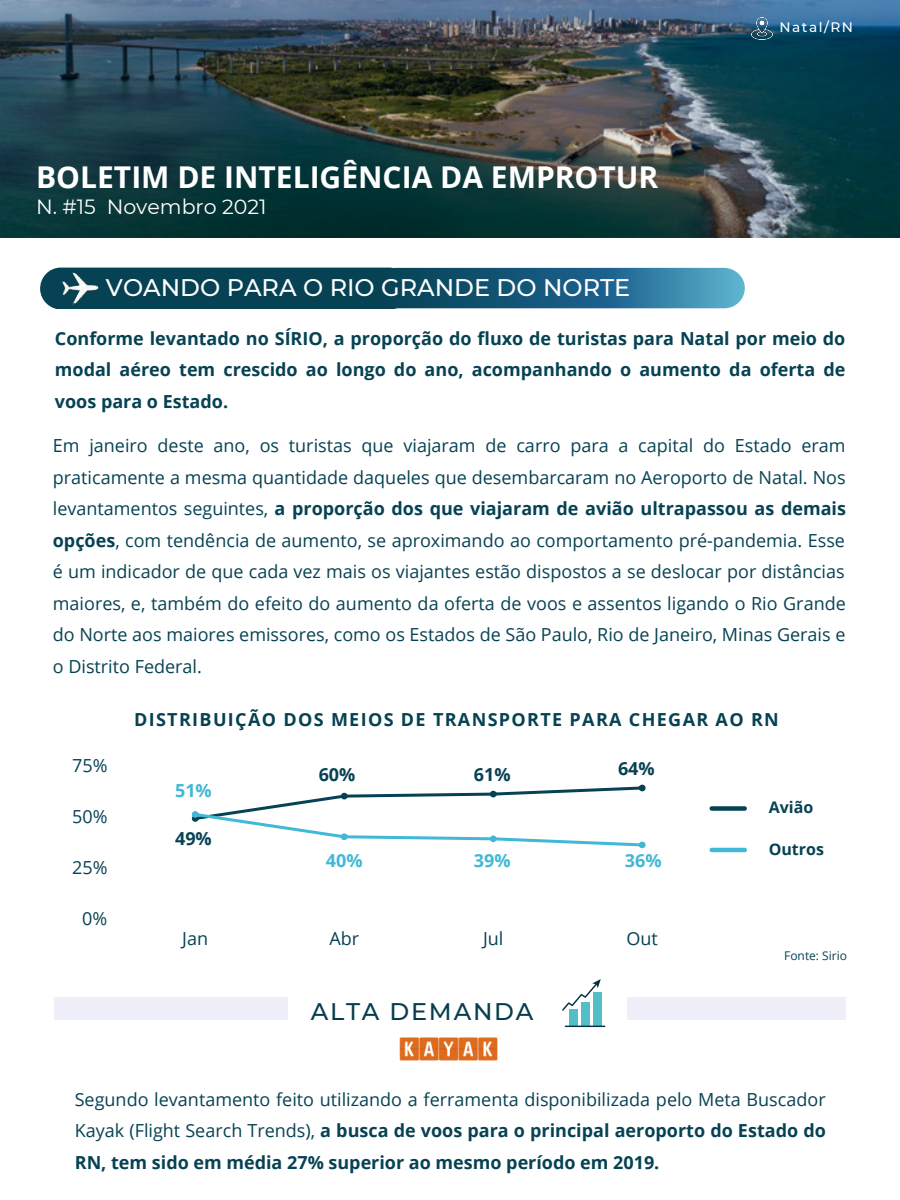
<style>
.page{position:relative;width:900px;height:1200px;background:#fff}
.page>*{position:absolute;margin:0;border:0;box-sizing:border-box;transform-origin:0 0}
.t1{font:700 30px "Open Sans";color:#fff}
.t2{font:500 24px "Montserrat";color:#fff}
.t3{font:500 24px "Montserrat";letter-spacing:.075em;color:#073e4d}
.t4{font:20.6px "Montserrat";color:#fff}
.t5{font:18px/31.6px "Open Sans";color:#064253;text-align:justify}
.t6{font:700 18px/31.6px "Open Sans";color:#064253;text-align:justify}
.t7{font:700 18px "Open Sans";letter-spacing:.075em;color:#064253}
.t8{font:700 18px "Open Sans";color:#41b8d5}
.t9{font:700 16px "Open Sans";color:#064253}
.t10{font:500 13.8px "Montserrat";letter-spacing:.105em;color:#fff}
.t11{font:12px "Open Sans";color:#064253}
.s1{font-weight:700}
</style>
<div class="page">
<img style="left:0;top:0;width:900px;height:237px">
<img style="left:752px;top:17px;width:21px;height:23px">
<svg style="left:40px;top:268px;width:705px;height:40px;background:#185872"></svg>
<img style="left:55px;top:270px;width:45px;height:39px">
<svg style="left:192px;top:785px;width:454px;height:63px"></svg>
<div style="left:712px;top:806px;width:33px;height:5px;background:#064253"></div>
<hr style="left:712px;top:848px;width:33px;height:4px;background:#41b8d5">
<div style="left:54px;top:997px;width:234px;height:23px;background:#eeeff8"></div>
<div style="left:627px;top:997px;width:219px;height:23px;background:#eeeff8"></div>
<img style="left:399px;top:1037px;width:99px;height:24px">
<div style="left:569px;top:1010px;width:8px;height:16px;background:#54bec7"></div>
<div style="left:581px;top:1002px;width:8px;height:24px;background:#54bec7"></div>
<div style="left:593px;top:992px;width:8px;height:34px;background:#54bec7"></div>
<hr style="left:565px;top:1026px;width:40px;height:1px;background:#002f42">
<svg style="left:562px;top:979px;width:39px;height:32px"></svg>
<p class="t1" style="left:36px;top:156px;width:624px">BOLETIM DE INTELIGÊNCIA DA EMPROTUR</p>
<p class="t4" style="left:36px;top:194px;width:232px">N. #15 Novembro 2021</p>
<p class="t10" style="left:780px;top:19px;width:75px">Natal/RN</p>
<p class="t2" style="left:106px;top:272px;width:526px">VOANDO PARA O RIO GRANDE DO NORTE</p>
<p class="t6" style="left:55px;top:322px;width:792px">Conforme levantado no SÍRIO, a proporção do fluxo de turistas para Natal por meio do modal aéreo tem crescido ao longo do ano, acompanhando o aumento da oferta de voos para o Estado.</p>
<p class="t5" style="left:53px;top:429px;width:795px">Em janeiro deste ano, os turistas que viajaram de carro para a capital do Estado eram praticamente a mesma quantidade daqueles que desembarcaram no Aeroporto de Natal. Nos levantamentos seguintes, <span class="s1">a proporção dos que viajaram de avião ultrapassou as demais opções</span>, com tendência de aumento, se aproximando ao comportamento pré-pandemia. Esse é um indicador de que cada vez mais os viajantes estão dispostos a se deslocar por distâncias maiores, e, também do efeito do aumento da oferta de voos e assentos ligando o Rio Grande do Norte aos maiores emissores, como os Estados de São Paulo, Rio de Janeiro, Minas Gerais e o Distrito Federal.</p>
<p class="t5" style="left:72px;top:750px;width:37px">75%</p>
<p class="t5" style="left:72px;top:801px;width:37px">50%</p>
<p class="t5" style="left:72px;top:852px;width:37px">25%</p>
<p class="t5" style="left:82px;top:902px;width:27px">0%</p>
<p class="t7" style="left:134px;top:707px;width:646px">DISTRIBUIÇÃO DOS MEIOS DE TRANSPORTE PARA CHEGAR AO RN</p>
<p class="t8" style="left:175px;top:778px;width:38px">51%</p>
<p class="t6" style="left:175px;top:823px;width:38px">49%</p>
<p class="t6" style="left:319px;top:758px;width:38px">60%</p>
<p class="t6" style="left:474px;top:758px;width:38px">61%</p>
<p class="t6" style="left:618px;top:753px;width:38px">64%</p>
<p class="t8" style="left:326px;top:848px;width:38px">40%</p>
<p class="t8" style="left:474px;top:848px;width:38px">39%</p>
<p class="t8" style="left:625px;top:848px;width:38px">36%</p>
<p class="t5" style="left:182px;top:922px;width:27px">Jan</p>
<p class="t5" style="left:329px;top:922px;width:31px">Abr</p>
<p class="t5" style="left:483px;top:922px;width:22px">Jul</p>
<p class="t5" style="left:627px;top:922px;width:33px">Out</p>
<p class="t3" style="left:311px;top:997px;width:224px">ALTA DEMANDA</p>
<p class="t9" style="left:769px;top:796px;width:46px">Avião</p>
<p class="t9" style="left:769px;top:838px;width:57px">Outros</p>
<p class="t11" style="left:784px;top:947px;width:64px">Fonte: Sirio</p>
<p class="t5" style="left:75px;top:1083px;width:753px">Segundo levantamento feito utilizando a ferramenta disponibilizada pelo Meta Buscador Kayak (Flight Search Trends), <span class="s1">a busca de voos para o principal aeroporto do Estado do RN, tem sido em média 27% superior ao mesmo período em 2019.</span></p>
</div>
